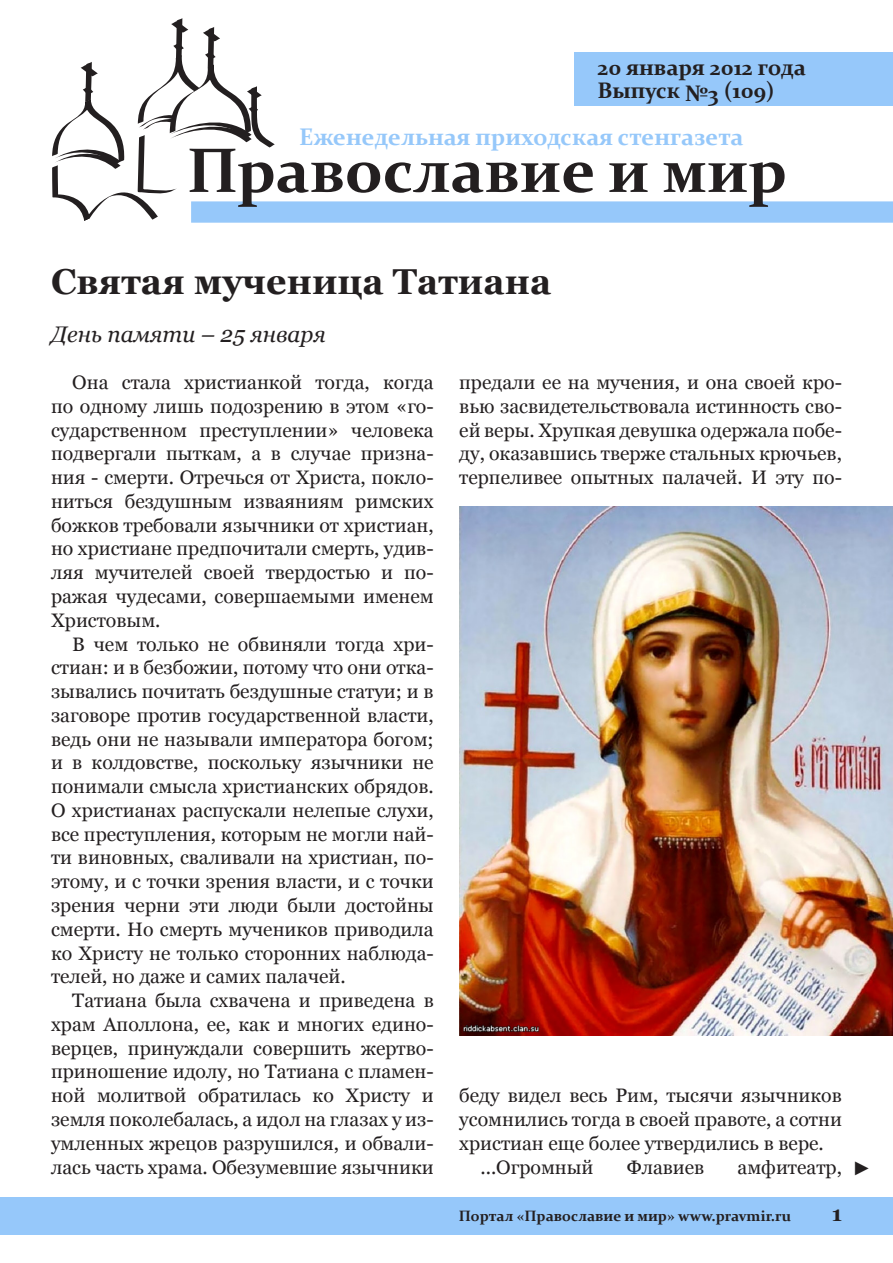
<style>
.page{position:relative;width:893px;height:1263px;background:#fff}
.page>*{position:absolute;margin:0;border:0;box-sizing:border-box;transform-origin:0 0}
.Zagolovok{font:700 36px "Georgia";color:#231f20}
.t1{font:700 24px "Constantia";color:#96c8fa}
.t2{font:700 22.5px/22.5px "Constantia";color:#231f20}
.Author{font:italic 22.5px "Georgia";color:#231f20}
.t3{font:700 21px "Georgia";color:#231f20}
.Text{font:19.5px/23.7px "Georgia";color:#231f20;text-align:justify}
.Text-2{font:19.5px "Arial";color:#231f20}
.t4{font:700 15px "Constantia";color:#231f20}
</style>
<div class="page">
<div style="left:191px;top:201px;width:702px;height:22px;background:#96c8fa"></div>
<div style="left:574px;top:53px;width:319px;height:53px;background:#96c8fa"></div>
<svg style="left:52px;top:18px;width:541px;height:203px"></svg>
<svg style="left:609px;top:163px;width:39px;height:29px"></svg>
<svg style="left:664px;top:162px;width:121px;height:45px"></svg>
<div style="left:0;top:1197px;width:893px;height:37px;background:#96c8fa"></div>
<img style="left:459px;top:506px;width:434px;height:529px">
<p class="t2" style="left:597px;top:55px;width:210px">20 января 2012 года<br>Выпуск №3 (109)</p>
<p class="t1" style="left:299px;top:120px;width:446px">Еженедельная приходская стенгазета</p>
<p class="Zagolovok" style="left:51px;top:261px;width:502px">Святая мученица Татиана</p>
<p class="Author" style="left:51px;top:321px;width:276px">День памяти – 25 января</p>
<p class="Text" style="left:51px;top:370px;width:384px;text-indent:21px">Она стала христианкой тогда, когда по одному лишь подозрению в этом «го&shy;сударственном преступлении» человека подвергали пыткам, а в случае призна&shy;ния - смерти. Отречься от Христа, покло&shy;ниться бездушным изваяниям римских божков требовали язычники от христиан, но христиане предпочитали смерть, удив&shy;ляя мучителей своей твердостью и по&shy;ражая чудесами, совершаемыми именем Христовым.</p>
<p class="Text" style="left:51px;top:632px;width:384px;text-indent:21px">В чем только не обвиняли тогда хри&shy;стиан: и в безбожии, потому что они отка&shy;зывались почитать бездушные статуи; и в заговоре против государственной власти, ведь они не называли императора богом; и в колдовстве, поскольку язычники не понимали смысла христианских обрядов.<br>О христианах распускали нелепые слухи, все преступления, которым не могли най&shy;ти виновных, сваливали на христиан, по&shy;этому, и с точки зрения власти, и с точки зрения черни эти люди были достойны смерти. Но смерть мучеников приводила ко Христу не только сторонних наблюда&shy;телей, но даже и самих палачей.</p>
<p class="Text" style="left:51px;top:988px;width:384px;text-indent:21px">Татиана была схвачена и приведена в храм Аполлона, ее, как и многих едино&shy;верцев, принуждали совершить жертво&shy;приношение идолу, но Татиана с пламен&shy;ной молитвой обратилась ко Христу и земля поколебалась, а идол на глазах у из&shy;умленных жрецов разрушился, и обвали&shy;лась часть храма. Обезумевшие язычники</p>
<p class="Text" style="left:459px;top:370px;width:384px">предали ее на мучения, и она своей кро&shy;вью засвидетельствовала истинность сво&shy;ей веры. Хрупкая девушка одержала побе&shy;ду, оказавшись тверже стальных крючьев, терпеливее опытных палачей. И эту по-</p>
<p class="Text" style="left:459px;top:1083px;width:384px">беду видел весь Рим, тысячи язычников усомнились тогда в своей правоте, а сотни христиан еще более утвердились в вере.</p>
<p class="Text" style="left:480px;top:1155px;width:115px">...Огромный</p>
<p class="Text" style="left:627px;top:1155px;width:79px">Флавиев</p>
<p class="Text" style="left:737px;top:1155px;width:106px">амфитеатр,</p>
<p class="t4" style="left:459px;top:1205px;width:334px">Портал «Православие и мир» www.pravmir.ru</p>
<p class="t3" style="left:832px;top:1202px;width:12px">1</p>
<p class="Text-2" style="left:852px;top:1155px;width:20px">►</p>
</div>
